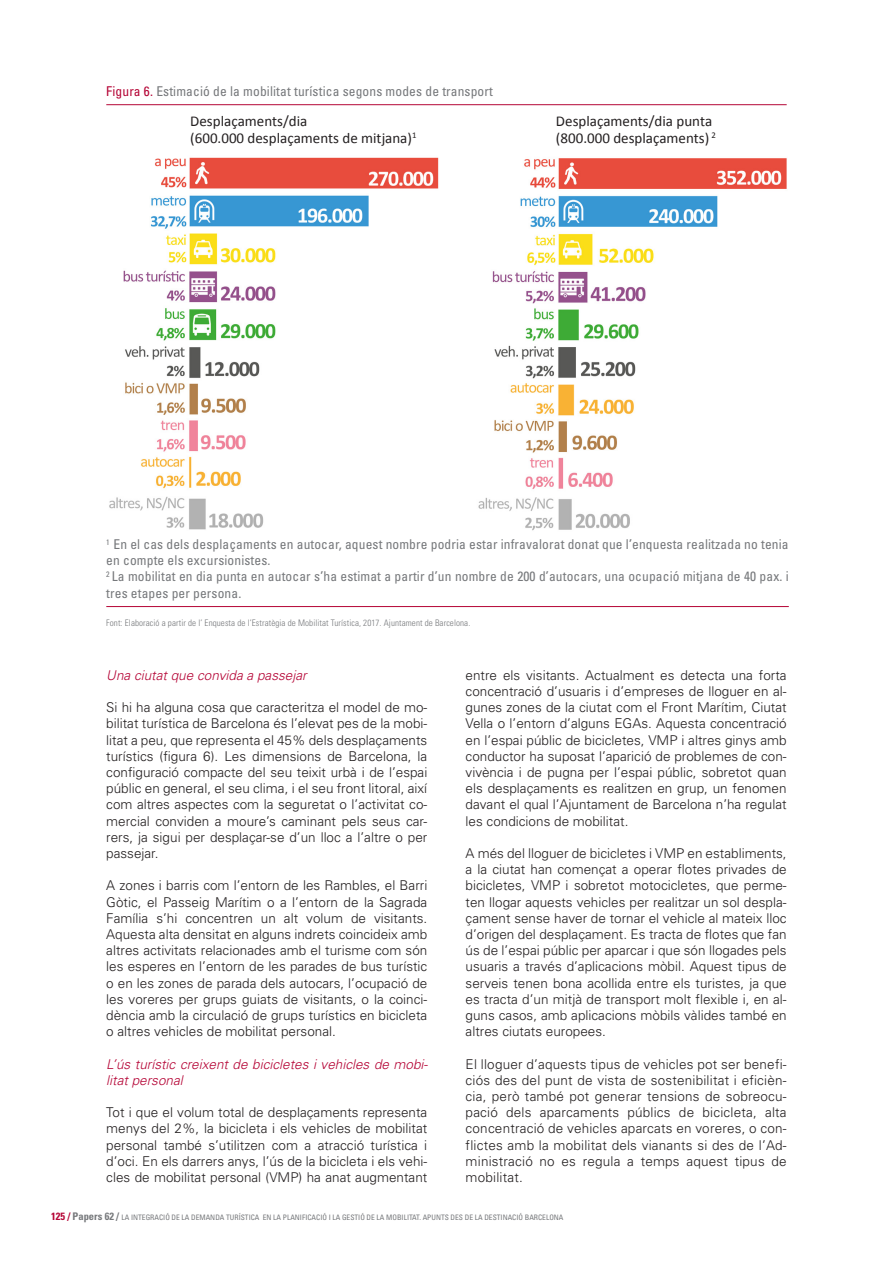
<style>
.page{position:relative;width:893px;height:1263px;background:#fff}
.page>*{position:absolute;margin:0;border:0;box-sizing:border-box;transform-origin:0 0}
.t1{font:15px "Calibri";color:#231f20}
._10_TEXTO_GENERAL{font:300 13.5px/16.2px "Univers";color:#231f20;text-align:justify}
._19a_PIE_DE_FOTO{font:condensed 13.5px/16.2px "Univers";letter-spacing:.01em;color:#76787b}
._14_LADILLO_03{font:italic 300 13.5px/16.2px "Univers";color:#b50536}
._19b_FUENTE_PIE_FOTO{font:300 condensed 9px "Univers";letter-spacing:.01em;color:#76787b}
.t2{font:condensed 7.5px "Univers";color:#76787b}
.s1{color:#b50536}
.s2{font-weight:700;font-size:10.5px;color:#b50536}
.s3{font-weight:700;font-size:10.5px}
</style>
<div class="page">
<hr style="left:106px;top:104px;width:681px;height:1px;background:#b50536">
<img style="left:478px;top:158px;width:309px;height:373px">
<img style="left:109px;top:157px;width:330px;height:373px">
<hr style="left:106px;top:606px;width:683px;height:1px;background:#b50536">
<p class="_19a_PIE_DE_FOTO" style="left:106px;top:83px;width:388px"><span class="s1">Figura 6.</span> Estimació de la mobilitat turística segons modes de transport</p>
<p class="t1" style="left:190px;top:112px;width:119px">Desplaçaments/dia</p>
<p class="t1" style="left:190px;top:128px;width:228px">(600.000 desplaçaments de mitjana)<sup>1</sup></p>
<p class="t1" style="left:556px;top:112px;width:158px">Desplaçaments/dia punta</p>
<p class="t1" style="left:556px;top:128px;width:161px">(800.000 desplaçaments) <sup>2</sup></p>
<p class="_19a_PIE_DE_FOTO" style="left:106px;top:536px;width:684px"><sup>1</sup> En el cas dels desplaçaments en autocar, aquest nombre podria estar infravalorat donat que l’enquesta realitzada no tenia en compte els excursionistes.</p>
<p class="_19a_PIE_DE_FOTO" style="left:106px;top:568px;width:684px"><sup>2</sup> La mobilitat en dia punta en autocar s’ha estimat a partir d’un nombre de 200 d’autocars, una ocupació mitjana de 40 pax. i tres etapes per persona.</p>
<p class="_19b_FUENTE_PIE_FOTO" style="left:106px;top:617px;width:366px">Font: Elaboració a partir de l’ Enquesta de l’Estratègia de Mobilitat Turística, 2017. Ajuntament de Barcelona.</p>
<p class="_14_LADILLO_03" style="left:106px;top:667px;width:202px">Una ciutat que convida a passejar</p>
<p class="_10_TEXTO_GENERAL" style="left:106px;top:699px;width:323px">Si hi ha alguna cosa que caracteritza el model de mo&shy;bilitat turística de Barcelona és l’elevat pes de la mobi&shy;litat a peu, que representa el 45% dels desplaçaments turístics (figura 6). Les dimensions de Barcelona, la configuració compacte del seu teixit urbà i de l’espai públic en general, el seu clima, i el seu front litoral, així com altres aspectes com la seguretat o l’activitat co&shy;mercial conviden a moure’s caminant pels seus car&shy;rers, ja sigui per desplaçar-se d’un lloc a l’altre o per passejar.</p>
<p class="_10_TEXTO_GENERAL" style="left:106px;top:877px;width:323px">A zones i barris com l’entorn de les Rambles, el Barri Gòtic, el Passeig Marítim o a l’entorn de la Sagrada Família s’hi concentren un alt volum de visitants.<br>Aquesta alta densitat en alguns indrets coincideix amb altres activitats relacionades amb el turisme com són les esperes en l’entorn de les parades de bus turístic o en les zones de parada dels autocars, l’ocupació de les voreres per grups guiats de visitants, o la coinci&shy;dència amb la circulació de grups turístics en bicicleta o altres vehicles de mobilitat personal.</p>
<p class="_14_LADILLO_03" style="left:106px;top:1056px;width:323px">L’ús turístic creixent de bicicletes i vehicles de mobi&shy;litat personal</p>
<p class="_10_TEXTO_GENERAL" style="left:106px;top:1104px;width:323px">Tot i que el volum total de desplaçaments representa menys del 2%, la bicicleta i els vehicles de mobilitat personal també s’utilitzen com a atracció turística i d’oci. En els darrers anys, l’ús de la bicicleta i els vehi&shy;cles de mobilitat personal (VMP) ha anat augmentant</p>
<p class="_10_TEXTO_GENERAL" style="left:466px;top:667px;width:323px">entre els visitants. Actualment es detecta una forta concentració d’usuaris i d’empreses de lloguer en al&shy;gunes zones de la ciutat com el Front Marítim, Ciutat Vella o l’entorn d’alguns EGAs. Aquesta concentració en l’espai públic de bicicletes, VMP i altres ginys amb conductor ha suposat l’aparició de problemes de con&shy;vivència i de pugna per l’espai públic, sobretot quan els desplaçaments es realitzen en grup, un fenomen davant el qual l’Ajuntament de Barcelona n’ha regulat les condicions de mobilitat.</p>
<p class="_10_TEXTO_GENERAL" style="left:466px;top:845px;width:323px">A més del lloguer de bicicletes i VMP en establiments, a la ciutat han començat a operar flotes privades de bicicletes, VMP i sobretot motocicletes, que perme&shy;ten llogar aquests vehicles per realitzar un sol despla&shy;çament sense haver de tornar el vehicle al mateix lloc d’origen del desplaçament. Es tracta de flotes que fan ús de l’espai públic per aparcar i que són llogades pels usuaris a través d’aplicacions mòbil. Aquest tipus de serveis tenen bona acollida entre els turistes, ja que es tracta d’un mitjà de transport molt flexible i, en al&shy;guns casos, amb aplicacions mòbils vàlides també en altres ciutats europees.</p>
<p class="_10_TEXTO_GENERAL" style="left:466px;top:1056px;width:323px">El lloguer d’aquests tipus de vehicles pot ser benefi&shy;ciós des del punt de vista de sostenibilitat i eficièn&shy;cia, però també pot generar tensions de sobreocu&shy;pació dels aparcaments públics de bicicleta, alta concentració de vehicles aparcats en voreres, o con&shy;flictes amb la mobilitat dels vianants si des de l’Ad&shy;ministració no es regula a temps aquest tipus de mobilitat.</p>
<p class="t2" style="left:51px;top:1213px;width:514px"><span class="s2">125 /</span> <span class="s3">Papers 62 /</span> LA INTEGRACIÓ DE LA DEMANDA TURÍSTICA EN LA PLANIFICACIÓ I LA GESTIÓ DE LA MOBILITAT. APUNTS DES DE LA DESTINACIÓ BARCELONA</p>
</div>
